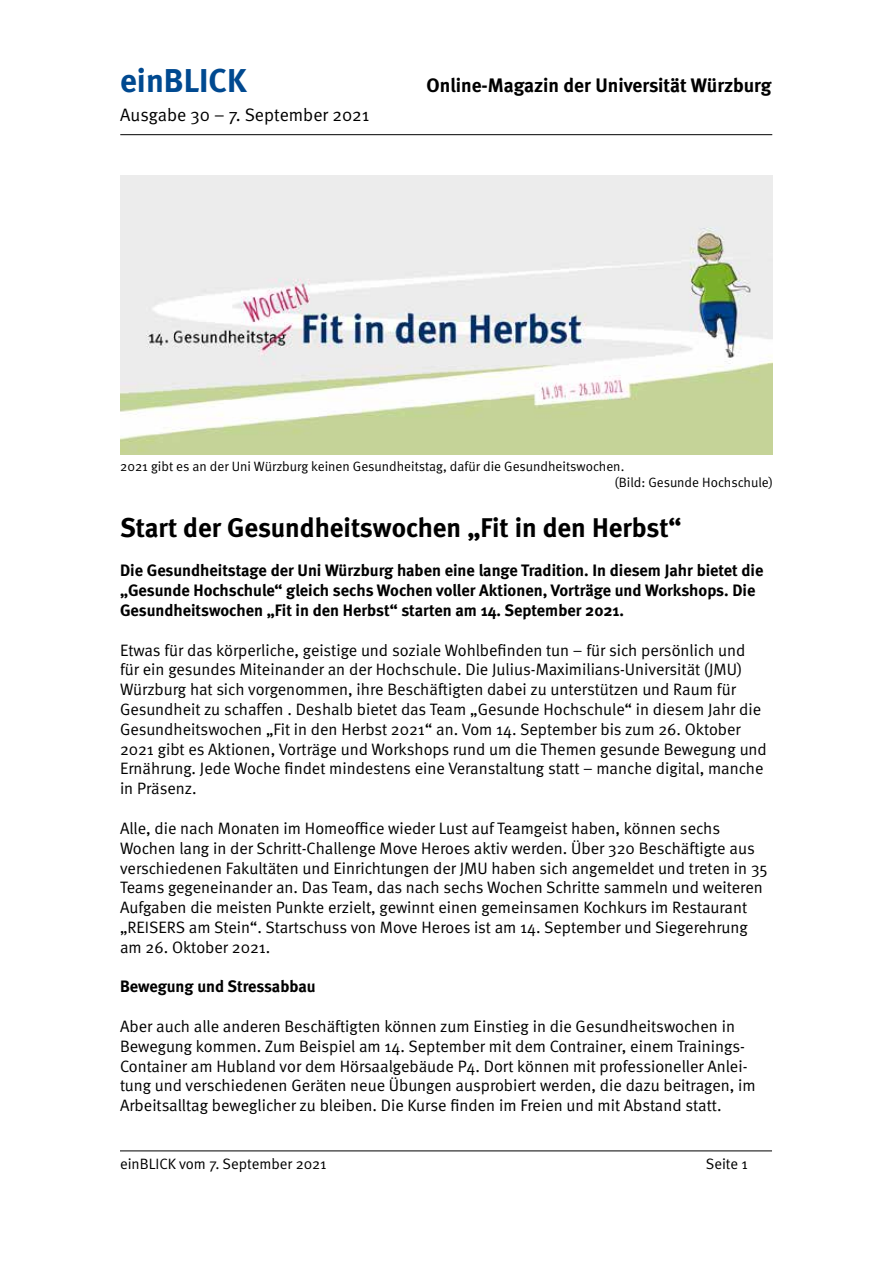
<style>
.page{position:relative;width:893px;height:1263px;background:#fff}
.page>*{position:absolute;margin:0;border:0;box-sizing:border-box;transform-origin:0 0}
.t1{font:700 33px "Meta";color:#004990}
.t2{font:700 27px "Meta";color:#000}
.t3{font:700 19.5px "Meta";color:#000}
.t4{font:18px "Meta Normal";color:#000}
.t5{font:16.5px/19.8px "Meta Normal";color:#000}
.t6{font:700 16.5px/19.8px "Meta";color:#000}
.t7{font:15px "Meta Normal";color:#000}
.t8{font:13.5px/16.2px "Meta Normal";color:#000}
</style>
<div class="page">
<hr style="left:120px;top:134px;width:652px;height:1px;background:#000">
<hr style="left:120px;top:1150px;width:652px;height:1px;background:#000">
<img style="left:120px;top:175px;width:653px;height:279px">
<h1 class="t1" style="left:120px;top:61px;width:128px">einBLICK</h1>
<p class="t3" style="left:427px;top:74px;width:346px">Online-Magazin der Universität Würzburg</p>
<p class="t4" style="left:120px;top:105px;width:251px">Ausgabe 30 – 7. September 2021</p>
<p class="t8" style="left:614px;top:458px;width:160px;text-indent:-494px">2021 gibt es an der Uni Würzburg keinen Gesundheitstag, dafür die Gesundheitswochen.<br>(Bild: Gesunde Hochschule)</p>
<h2 class="t2" style="left:120px;top:511px;width:563px">Start der Gesundheitswochen „Fit in den Herbst“</h2>
<p class="t6" style="left:120px;top:561px;width:645px">Die Gesundheitstage der Uni Würzburg haben eine lange Tradition. In diesem Jahr bietet die „Gesunde Hochschule“ gleich sechs Wochen voller Aktionen, Vorträge und Workshops. Die<br>Gesundheitswochen „Fit in den Herbst“ starten am 14. September 2021.</p>
<p class="t5" style="left:120px;top:640px;width:648px">Etwas für das körperliche, geistige und soziale Wohlbefinden tun – für sich persönlich und für ein gesundes Miteinander an der Hochschule. Die Julius-Maximilians-Universität (JMU)<br>Würzburg hat sich vorgenommen, ihre Beschäftigten dabei zu unterstützen und Raum für Gesundheit zu schaffen . Deshalb bietet das Team „Gesunde Hochschule“ in diesem Jahr die Gesundheitswochen „Fit in den Herbst 2021“ an. Vom 14. September bis zum 26. Oktober 2021 gibt es Aktionen, Vorträge und Workshops rund um die Themen gesunde Bewegung und Ernährung. Jede Woche findet mindestens eine Veranstaltung statt – manche digital, manche in Präsenz.</p>
<p class="t5" style="left:120px;top:818px;width:649px">Alle, die nach Monaten im Homeoffice wieder Lust auf Teamgeist haben, können sechs Wochen lang in der Schritt-Challenge Move Heroes aktiv werden. Über 320 Beschäftigte aus verschiedenen Fakultäten und Einrichtungen der JMU haben sich angemeldet und treten in 35<br>Teams gegeneinander an. Das Team, das nach sechs Wochen Schritte sammeln und weiteren Aufgaben die meisten Punkte erzielt, gewinnt einen gemeinsamen Kochkurs im Restaurant „REISERS am Stein“. Startschuss von Move Heroes ist am 14. September und Siegerehrung am 26. Oktober 2021.</p>
<p class="t6" style="left:120px;top:976px;width:197px">Bewegung und Stressabbau</p>
<p class="t5" style="left:120px;top:1016px;width:637px">Aber auch alle anderen Beschäftigten können zum Einstieg in die Gesundheitswochen in Bewegung kommen. Zum Beispiel am 14. September mit dem Contrainer, einem Trainings-Container am Hubland vor dem Hörsaalgebäude P4. Dort können mit professioneller Anlei&shy;tung und verschiedenen Geräten neue Übungen ausprobiert werden, die dazu beitragen, im Arbeitsalltag beweglicher zu bleiben. Die Kurse finden im Freien und mit Abstand statt.</p>
<p class="t7" style="left:120px;top:1155px;width:208px">einBLICK vom 7. September 2021</p>
<p class="t7" style="left:706px;top:1155px;width:44px">Seite 1</p>
</div>
